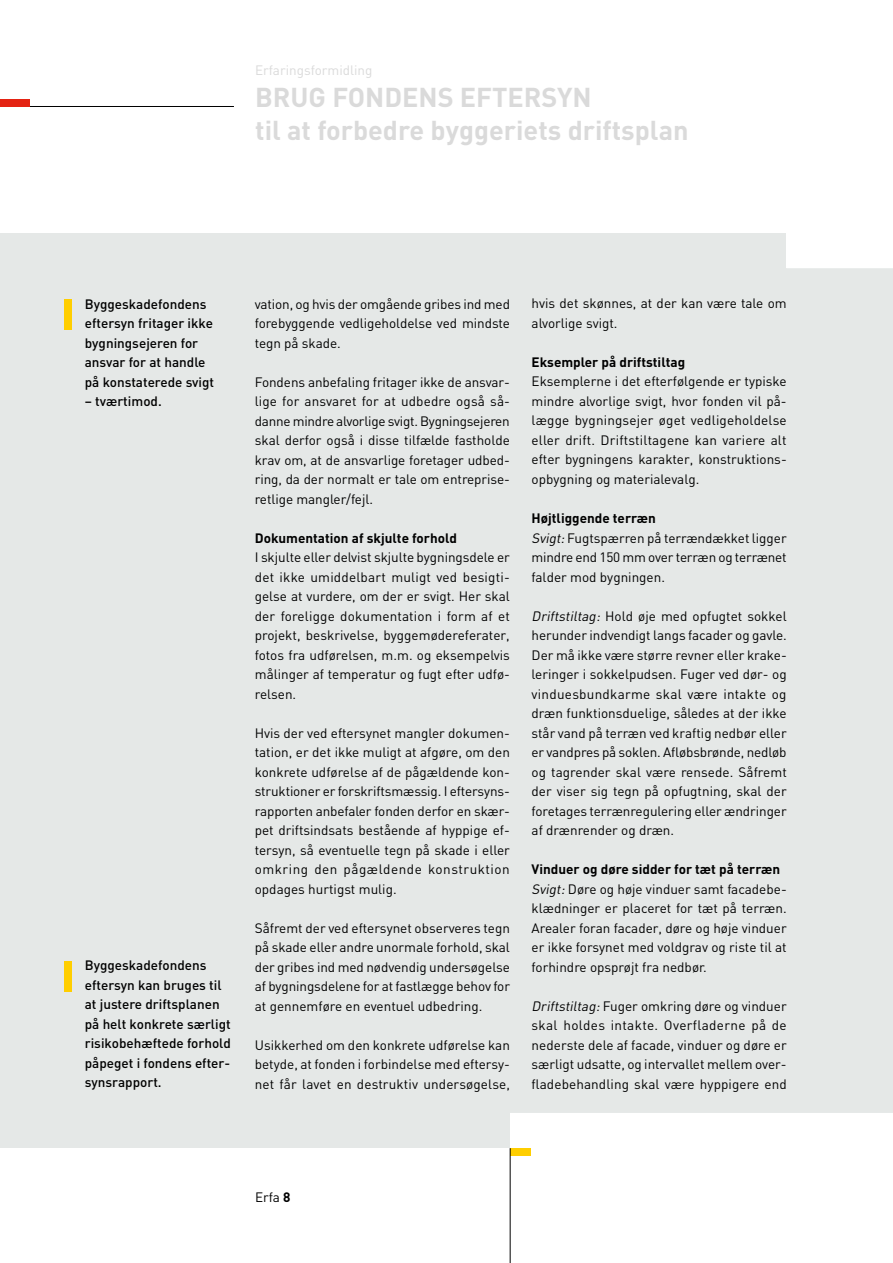
<style>
.page{position:relative;width:893px;height:1263px;background:#fff}
.page>*{position:absolute;margin:0;border:0;box-sizing:border-box;transform-origin:0 0}
.t1{font:700 27px/32.4px "DIN";color:#dadada}
.t2{font:13.5px/19.5px "DIN";color:#000;text-align:justify}
.t3{font:500 13.5px/19.5px "DIN";color:#000}
.t4{font:700 13.5px "DIN";color:#000}
.t5{font:13.5px "DIN";color:#dadada}
.s1{font-weight:700}
.s2{font-style:italic}
</style>
<div class="page">
<div style="left:0;top:234px;width:893px;height:914px;background:#e5e8e7"></div>
<div style="left:510px;top:1113px;width:383px;height:48px;background:#fff"></div>
<hr style="left:0;top:106px;width:234px;height:1px;background:#000">
<div style="left:0;top:99px;width:30px;height:7px;background:#e42313"></div>
<div style="left:510px;top:1148px;width:21px;height:7px;background:#ffce00"></div>
<hr style="left:510px;top:1148px;width:1px;height:115px;background:#000">
<div style="left:65px;top:961px;width:7px;height:31px;background:#ffce00"></div>
<div style="left:65px;top:299px;width:7px;height:31px;background:#ffce00"></div>
<div style="left:787px;top:223px;width:106px;height:45px;background:#fff"></div>
<p class="t5" style="left:255px;top:61px;width:119px">Erfaringsformidling</p>
<h1 class="t1" style="left:255px;top:80px;width:435px">brug fondens eftersyn<br>til at forbedre byggeriets driftsplan</h1>
<p class="t3" style="left:85px;top:294px;width:131px">Byggeskadefondens eftersyn fritager ikke bygningsejeren for ansvar for at handle på konstaterede svigt</p>
<p class="t3" style="left:85px;top:391px;width:78px">– tværtimod.</p>
<p class="t3" style="left:85px;top:955px;width:148px">Byggeskadefondens eftersyn kan bruges til at justere driftsplanen på helt konkrete særligt risikobehæftede forhold påpeget i fondens efter&shy;synsrapport.</p>
<p class="t2" style="left:255px;top:294px;width:257px">vation, og hvis der omgående gribes ind med forebyggende vedligeholdelse ved mindste tegn på skade.</p>
<p class="t2" style="left:255px;top:372px;width:257px">Fondens anbefaling fritager ikke de ansvar&shy;lige for ansvaret for at udbedre også så&shy;danne mindre alvorlige svigt. Bygningsejeren skal derfor også i disse tilfælde fastholde krav om, at de ansvarlige foretager udbed&shy;ring, da der normalt er tale om entreprise&shy;retlige mangler/fejl.</p>
<p class="t4" style="left:255px;top:529px;width:204px">Dokumentation af skjulte forhold</p>
<p class="t2" style="left:255px;top:547px;width:257px">I skjulte eller delvist skjulte bygningsdele er det ikke umiddelbart muligt ved besigti&shy;gelse at vurdere, om der er svigt. Her skal der foreligge dokumentation i form af et projekt, beskrivelse, byggemødereferater, fotos fra udførelsen, m.m. og eksempelvis målinger af temperatur og fugt efter udfø&shy;relsen.</p>
<p class="t2" style="left:255px;top:723px;width:257px">Hvis der ved eftersynet mangler dokumen&shy;tation, er det ikke muligt at afgøre, om den konkrete udførelse af de pågældende kon&shy;struktioner er forskriftsmæssig. I eftersyns&shy;rapporten anbefaler fonden derfor en skær&shy;pet driftsindsats bestående af hyppige ef&shy;tersyn, så eventuelle tegn på skade i eller omkring den pågældende konstruktion opdages hurtigst mulig.</p>
<p class="t2" style="left:255px;top:918px;width:257px">Såfremt der ved eftersynet observeres tegn på skade eller andre unormale forhold, skal der gribes ind med nødvendig undersøgelse af bygningsdelene for at fastlægge behov for at gennemføre en eventuel udbedring.</p>
<p class="t2" style="left:255px;top:1035px;width:257px">Usikkerhed om den konkrete udførelse kan betyde, at fonden i forbindelse med eftersy&shy;net får lavet en destruktiv undersøgelse,</p>
<p class="t2" style="left:532px;top:294px;width:257px">hvis det skønnes, at der kan være tale om alvorlige svigt.</p>
<p class="t4" style="left:532px;top:353px;width:155px">Eksempler på driftstiltag</p>
<p class="t2" style="left:532px;top:372px;width:257px">Eksemplerne i det efterfølgende er typiske mindre alvorlige svigt, hvor fonden vil på&shy;lægge bygningsejer øget vedligeholdelse eller drift. Driftstiltagene kan variere alt efter bygningens karakter, konstruktions&shy;opbygning og materialevalg.</p>
<p class="t2" style="left:532px;top:508px;width:257px;text-align:left"><span class="s1">Højtliggende terræn<br></span><span class="s2">Svigt:</span>Fugtspærren på terrændækket ligger mindre end 150 mm over terræn og terrænet falder mod bygningen.</p>
<p class="t2" style="left:532px;top:606px;width:257px"><span class="s2">Driftstiltag:</span> Hold øje med opfugtet sokkel herunder indvendigt langs facader og gavle.<br>Der må ikke være større revner eller krake&shy;leringer i sokkelpudsen. Fuger ved dør- og vinduesbundkarme skal være intakte og dræn funktionsduelige, således at der ikke står vand på terræn ved kraftig nedbør eller er vandpres på soklen. Afløbsbrønde, nedløb og tagrender skal være rensede. Såfremt der viser sig tegn på opfugtning, skal der foretages terrænregulering eller ændringer af drænrender og dræn.</p>
<p class="t2" style="left:532px;top:859px;width:257px;text-align:left"><span class="s1">Vinduer og døre sidder for tæt på terræn </span><span class="s2">Svigt:</span>Døre og høje vinduer samt facadebe&shy;klædninger er placeret for tæt på terræn.<br>Arealer foran facader, døre og høje vinduer er ikke forsynet med voldgrav og riste til at forhindre opsprøjt fra nedbør.</p>
<p class="t2" style="left:532px;top:996px;width:257px"><span class="s2">Driftstiltag:</span>Fuger omkring døre og vinduer skal holdes intakte. Overfladerne på de nederste dele af facade, vinduer og døre er særligt udsatte, og intervallet mellem over&shy;fladebehandling skal være hyppigere end</p>
<p class="t2" style="left:255px;top:1187px;width:37px">Erfa <span class="s1">8</span></p>
</div>
